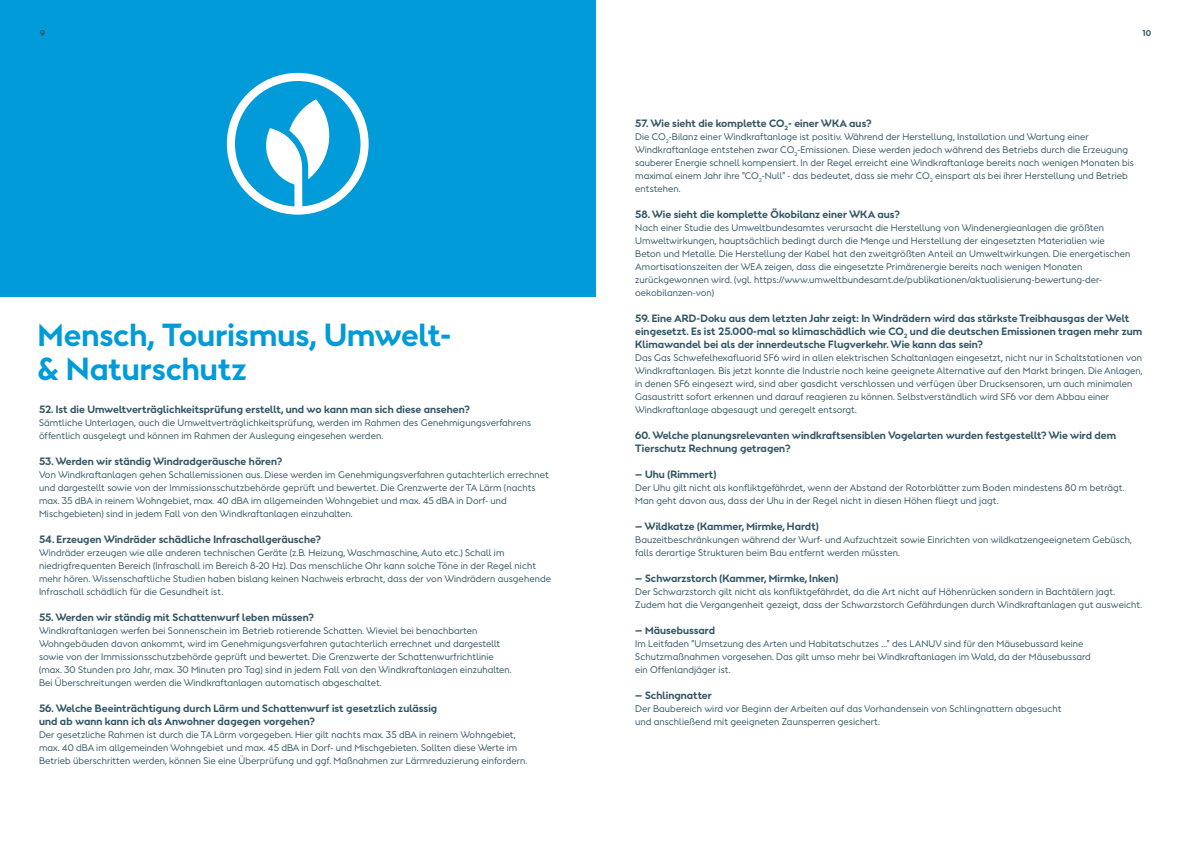
<style>
.page{position:relative;width:1191px;height:842px;background:#fff}
.page>*{position:absolute;margin:0;border:0;box-sizing:border-box;transform-origin:0 0}
.t1{font:700 30px/34px "Orsted Sans";letter-spacing:.005em;color:#009bd8}
.t2{font:700 10px/13px "Orsted Sans";letter-spacing:.01em;color:#325565}
.t3{font:9px/13px "Orsted Sans";letter-spacing:.01em;color:#325565}
.t4{font:700 8px "Orsted Sans";color:#325565}
</style>
<div class="page">
<div style="left:0;top:0;width:595px;height:296px;background:#009bd8"></div>
<svg style="left:227px;top:73px;width:142px;height:142px"></svg>
<p class="t4" style="left:40px;top:28px;width:7px">9</p>
<p class="t4" style="left:1142px;top:28px;width:10px">10</p>
<h1 class="t1" style="left:38px;top:318px;width:415px">Mensch, Tourismus, Umwelt-&amp; Naturschutz</h1>
<p class="t2" style="left:39px;top:403px;width:432px">52. Ist die Umweltverträglichkeitsprüfung erstellt, und wo kann man sich diese ansehen?</p>
<p class="t3" style="left:39px;top:416px;width:493px">Sämtliche Unterlagen, auch die Umweltverträglichkeitsprüfung, werden im Rahmen des Genehmigungsverfahrens öffentlich ausgelegt und können im Rahmen der Auslegung eingesehen werden.</p>
<p class="t2" style="left:39px;top:455px;width:245px">53. Werden wir ständig Windradgeräusche hören?</p>
<p class="t3" style="left:39px;top:468px;width:511px">Von Windkraftanlagen gehen Schallemissionen aus. Diese werden im Genehmigungsverfahren gutachterlich errechnet und dargestellt sowie von der Immissionsschutzbehörde geprüft und bewertet. Die Grenzwerte der TA Lärm (nachts max. 35 dBA in reinem Wohngebiet, max. 40 dBA im allgemeinden Wohngebiet und max. 45 dBA in Dorf- und Mischgebieten) sind in jedem Fall von den Windkraftanlagen einzuhalten.</p>
<p class="t2" style="left:39px;top:533px;width:283px">54. Erzeugen Windräder schädliche Infraschallgeräusche?</p>
<p class="t3" style="left:39px;top:546px;width:513px">Windräder erzeugen wie alle anderen technischen Geräte (z.B. Heizung, Waschmaschine, Auto etc.) Schall im niedrigfrequenten Bereich (Infraschall im Bereich 8-20 Hz). Das menschliche Ohr kann solche Töne in der Regel nicht mehr hören. Wissenschaftliche Studien haben bislang keinen Nachweis erbracht, dass der von Windrädern ausgehende Infraschall schädlich für die Gesundheit ist.</p>
<p class="t2" style="left:39px;top:611px;width:276px">55. Werden wir ständig mit Schattenwurf leben müssen?</p>
<p class="t3" style="left:39px;top:624px;width:474px">Windkraftanlagen werfen bei Sonnenschein im Betrieb rotierende Schatten. Wieviel bei benachbarten Wohngebäuden davon ankommt, wird im Genehmigungsverfahren gutachterlich errechnet und dargestellt sowie von der Immissionsschutzbehörde geprüft und bewertet. Die Grenzwerte der Schattenwurfrichtlinie (max. 30 Stunden pro Jahr, max. 30 Minuten pro Tag) sind in jedem Fall von den Windkraftanlagen einzuhalten.<br>Bei Überschreitungen werden die Windkraftanlagen automatisch abgeschaltet.</p>
<p class="t2" style="left:39px;top:702px;width:399px">56. Welche Beeinträchtigung durch Lärm und Schattenwurf ist gesetzlich zulässig und ab wann kann ich als Anwohner dagegen vorgehen?</p>
<p class="t3" style="left:39px;top:728px;width:490px">Der gesetzliche Rahmen ist durch die TA Lärm vorgegeben. Hier gilt nachts max. 35 dBA in reinem Wohngebiet, max. 40 dBA im allgemeinden Wohngebiet und max. 45 dBA in Dorf- und Mischgebieten. Sollten diese Werte im<br>Betrieb überschritten werden, können Sie eine Überprüfung und ggf. Maßnahmen zur Lärmreduzierung einfordern.</p>
<p class="t2" style="left:635px;top:117px;width:238px">57. Wie sieht die komplette CO<sub>2</sub>- einer WKA aus?</p>
<p class="t3" style="left:635px;top:130px;width:500px">Die CO<sub>2</sub>-Bilanz einer Windkraftanlage ist positiv. Während der Herstellung, Installation und Wartung einer Windkraftanlage entstehen zwar CO<sub>2</sub>-Emissionen. Diese werden jedoch während des Betriebs durch die Erzeugung sauberer Energie schnell kompensiert. In der Regel erreicht eine Windkraftanlage bereits nach wenigen Monaten bis maximal einem Jahr ihre "CO<sub>2</sub>-Null" - das bedeutet, dass sie mehr CO<sub>2</sub> einspart als bei ihrer Herstellung und Betrieb entstehen.</p>
<p class="t2" style="left:635px;top:208px;width:266px">58. Wie sieht die komplette Ökobilanz einer WKA aus?</p>
<p class="t3" style="left:635px;top:221px;width:497px">Nach einer Studie des Umweltbundesamtes verursacht die Herstellung von Windenergieanlagen die größten Umweltwirkungen, hauptsächlich bedingt durch die Menge und Herstellung der eingesetzten Materialien wie Beton und Metalle. Die Herstellung der Kabel hat den zweitgrößten Anteil an Umweltwirkungen. Die energetischen Amortisationszeiten der WEA zeigen, dass die eingesetzte Primärenergie bereits nach wenigen Monaten zurückgewonnen wird. (vgl. https://www.umweltbundesamt.de/publikationen/aktualisierung-bewertung-der&shy;oekobilanzen-von)</p>
<p class="t2" style="left:635px;top:312px;width:508px">59. Eine ARD-Doku aus dem letzten Jahr zeigt: In Windrädern wird das stärkste Treibhausgas der Welt eingesetzt. Es ist 25.000-mal so klimaschädlich wie CO<sub>2</sub> und die deutschen Emissionen tragen mehr zum<br>Klimawandel bei als der innerdeutsche Flugverkehr. Wie kann das sein?</p>
<p class="t3" style="left:635px;top:351px;width:509px">Das Gas Schwefelhexafluorid SF6 wird in allen elektrischen Schaltanlagen eingesetzt, nicht nur in Schaltstationen von Windkraftanlagen. Bis jetzt konnte die Industrie noch keine geeignete Alternative auf den Markt bringen. Die Anlagen, in denen SF6 eingesezt wird, sind aber gasdicht verschlossen und verfügen über Drucksensoren, um auch minimalen Gasaustritt sofort erkennen und darauf reagieren zu können. Selbstverständlich wird SF6 vor dem Abbau einer Windkraftanlage abgesaugt und geregelt entsorgt.</p>
<p class="t2" style="left:635px;top:429px;width:482px">60. Welche planungsrelevanten windkraftsensiblen Vogelarten wurden festgestellt? Wie wird dem<br>Tierschutz Rechnung getragen?</p>
<p class="t2" style="left:635px;top:468px;width:83px">– Uhu (Rimmert)</p>
<p class="t3" style="left:635px;top:481px;width:491px">Der Uhu gilt nicht als konfliktgefährdet, wenn der Abstand der Rotorblätter zum Boden mindestens 80 m beträgt.<br>Man geht davon aus, dass der Uhu in der Regel nicht in diesen Höhen fliegt und jagt.</p>
<p class="t2" style="left:635px;top:520px;width:185px">– Wildkatze (Kammer, Mirmke, Hardt)</p>
<p class="t3" style="left:635px;top:533px;width:498px">Bauzeitbeschränkungen während der Wurf- und Aufzuchtzeit sowie Einrichten von wildkatzengeeignetem Gebüsch, falls derartige Strukturen beim Bau entfernt werden müssten.</p>
<p class="t2" style="left:635px;top:572px;width:205px">– Schwarzstorch (Kammer, Mirmke, Inken)</p>
<p class="t3" style="left:635px;top:585px;width:508px">Der Schwarzstorch gilt nicht als konfliktgefährdet, da die Art nicht auf Höhenrücken sondern in Bachtälern jagt.<br>Zudem hat die Vergangenheit gezeigt, dass der Schwarzstorch Gefährdungen durch Windkraftanlagen gut ausweicht.</p>
<p class="t2" style="left:635px;top:624px;width:81px">– Mäusebussard</p>
<p class="t3" style="left:635px;top:637px;width:457px">Im Leitfaden "Umsetzung des Arten und Habitatschutzes …" des LANUV sind für den Mäusebussard keine<br>Schutzmaßnahmen vorgesehen. Das gilt umso mehr bei Windkraftanlagen im Wald, da der Mäusebussard ein Offenlandjäger ist.</p>
<p class="t2" style="left:635px;top:689px;width:78px">– Schlingnatter</p>
<p class="t3" style="left:635px;top:702px;width:428px">Der Baubereich wird vor Beginn der Arbeiten auf das Vorhandensein von Schlingnattern abgesucht und anschließend mit geeigneten Zaunsperren gesichert.</p>
</div>
